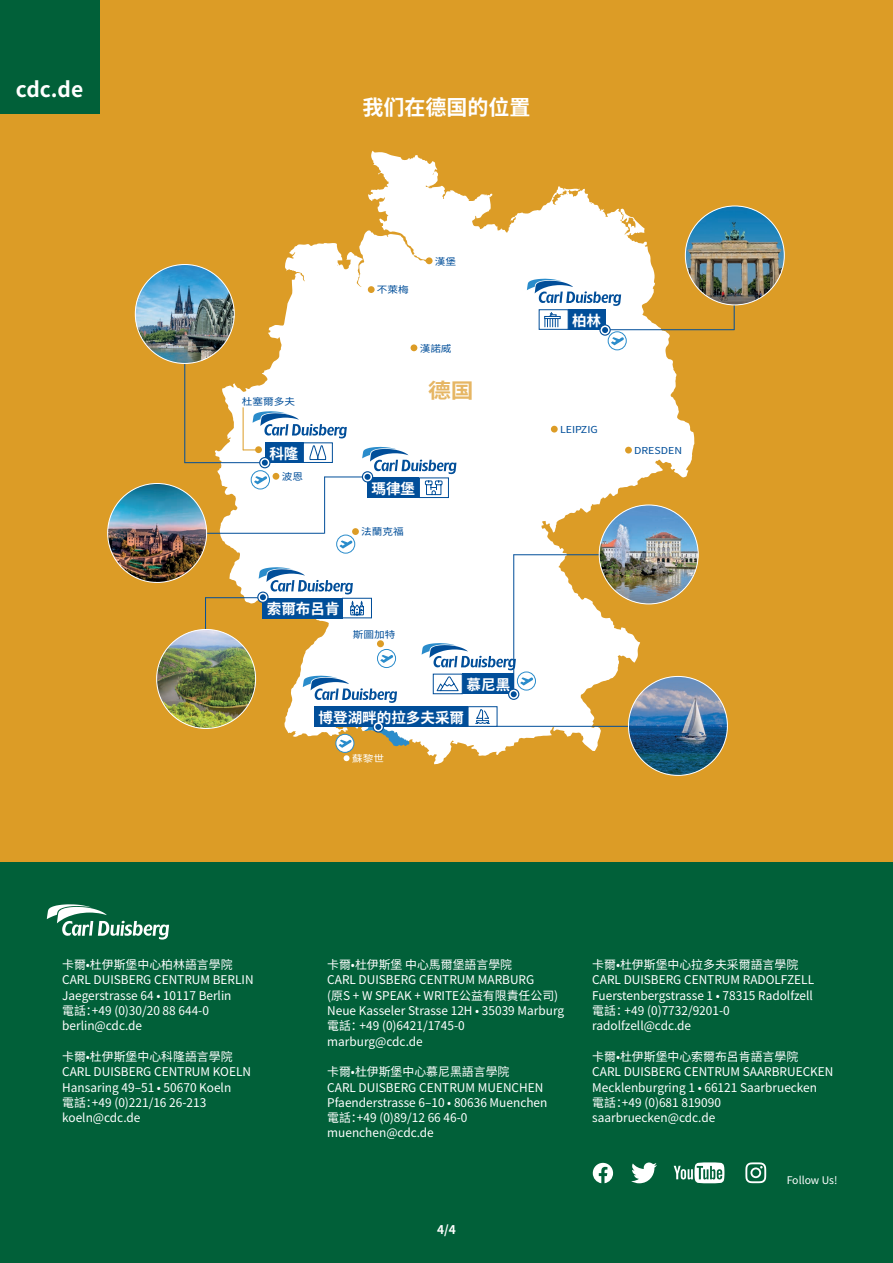
<style>
.page{position:relative;width:893px;height:1263px;background:#fff}
.page>*{position:absolute;margin:0;border:0;box-sizing:border-box;transform-origin:0 0}
.t1{font:700 21px "Source Han Sans CN";color:#fff}
.t2{font:700 20.55px "Source Han Sans CN";color:#e6b664;scale:1.11 1}
.t3{font:700 14.55px "Source Han Sans CN";color:#fff}
.t4{font:12px "Source Han Sans CN";color:#fff}
.t5{font:700 12px "Source Han Sans CN";color:#fff}
.t6{font:10.5px "Source Han Sans CN";color:#fff}
.t7{font:9.6px "Source Han Sans CN";color:#014e99;scale:1.11 1}
.t8{font:9.6px "Source Han Sans CN";color:#fff;scale:1.11 1}
</style>
<div class="page">
<div style="left:0;top:0;width:893px;height:1234px;background:#dc9c26"></div>
<svg style="left:214px;top:151px;width:480px;height:613px;fill:#fff"></svg>
<div style="left:267px;top:459px;width:8px;height:8px;border:1px solid #fff;border-radius:50%"></div>
<div style="left:268px;top:459px;width:8px;height:8px;border:1px solid #fff;border-radius:50%"></div>
<div style="left:273px;top:473px;width:6px;height:7px;background:#dc9c26;border-radius:50%"></div>
<hr style="left:243px;top:407px;width:1px;height:43px;background:#dc9c26">
<div style="left:377px;top:640px;width:7px;height:7px;background:#dc9c26;border-radius:50%"></div>
<svg style="left:337px;top:535px;width:18px;height:18px"></svg>
<div style="left:336px;top:535px;width:19px;height:18px;border:1px solid #2a8ccb;border-radius:50%"></div>
<svg style="left:339px;top:540px;width:13px;height:8px"></svg>
<svg style="left:377px;top:649px;width:19px;height:18px"></svg>
<div style="left:377px;top:649px;width:19px;height:19px;border:1px solid #2a8ccb;border-radius:50%"></div>
<svg style="left:380px;top:655px;width:13px;height:8px"></svg>
<svg style="left:251px;top:471px;width:18px;height:18px"></svg>
<div style="left:251px;top:470px;width:19px;height:19px;border:1px solid #2a8ccb;border-radius:50%"></div>
<svg style="left:254px;top:476px;width:13px;height:8px"></svg>
<svg style="left:608px;top:332px;width:18px;height:18px"></svg>
<div style="left:608px;top:331px;width:19px;height:19px;border:1px solid #2a8ccb;border-radius:50%"></div>
<div style="left:517px;top:672px;width:19px;height:18px;border:1px solid #2a8ccb;border-radius:50%"></div>
<div style="left:352px;top:528px;width:7px;height:7px;background:#dc9c26;border-radius:50%"></div>
<hr style="left:184px;top:362px;width:1px;height:101px;background:#014e99">
<img style="left:135px;top:264px;width:99px;height:99px;border-radius:49px">
<hr style="left:184px;top:462px;width:82px;height:1px;background:#014e99">
<div style="left:260px;top:458px;width:10px;height:10px;background:#2567a7;border-radius:50%"></div>
<div style="left:259px;top:457px;width:11px;height:11px;border:1px solid #014e99;border-radius:50%"></div>
<svg style="left:243px;top:411px;width:104px;height:55px;background:#b3c9de"></svg>
<div style="left:625px;top:447px;width:7px;height:6px;background:#dc9c26;border-radius:50%"></div>
<div style="left:551px;top:426px;width:7px;height:6px;background:#dc9c26;border-radius:50%"></div>
<div style="left:411px;top:344px;width:6px;height:7px;background:#dc9c26;border-radius:50%"></div>
<div style="left:368px;top:286px;width:7px;height:7px;background:#dc9c26;border-radius:50%"></div>
<div style="left:426px;top:257px;width:7px;height:7px;background:#dc9c26;border-radius:50%"></div>
<svg style="left:527px;top:279px;width:94px;height:27px;background:#bad0e4"></svg>
<div style="left:568px;top:309px;width:37px;height:21px;background:#014e99"></div>
<svg style="left:600px;top:325px;width:10px;height:10px"></svg>
<div style="left:599px;top:324px;width:12px;height:12px;border:1px solid #014e99;border-radius:50%"></div>
<svg style="left:602px;top:327px;width:22px;height:18px"></svg>
<div style="left:539px;top:309px;width:29px;height:21px;background:#fff;border:1px solid #014e99"></div>
<div style="left:544px;top:316px;width:17px;height:3px;border:1px solid #014e99"></div>
<svg style="left:544px;top:312px;width:14px;height:15px"></svg>
<svg style="left:344px;top:755px;width:6px;height:6px"></svg>
<svg style="left:336px;top:734px;width:18px;height:18px"></svg>
<div style="left:336px;top:734px;width:18px;height:19px;border:1px solid #2a8ccb;border-radius:50%"></div>
<svg style="left:339px;top:740px;width:12px;height:8px"></svg>
<hr style="left:734px;top:282px;width:1px;height:48px;background:#014e99">
<img style="left:685px;top:206px;width:99px;height:99px;border-radius:49px">
<hr style="left:610px;top:329px;width:124px;height:1px;background:#014e99">
<hr style="left:513px;top:554px;width:1px;height:141px;background:#014e99">
<hr style="left:513px;top:554px;width:101px;height:1px;background:#014e99">
<hr style="left:378px;top:726px;width:327px;height:1px;background:#014e99">
<img style="left:599px;top:505px;width:99px;height:99px;border-radius:49px">
<div style="left:508px;top:689px;width:11px;height:11px;border:1px solid #014e99;border-radius:50%"></div>
<svg style="left:422px;top:643px;width:111px;height:55px;background:#a8c3dd"></svg>
<svg style="left:303px;top:676px;width:94px;height:27px;background:#bad0e4"></svg>
<div style="left:314px;top:706px;width:154px;height:21px;background:#014e99"></div>
<svg style="left:364px;top:722px;width:45px;height:24px"></svg>
<div style="left:468px;top:706px;width:29px;height:21px;background:#fff;border:1px solid #014e99"></div>
<svg style="left:475px;top:709px;width:15px;height:15px"></svg>
<hr style="left:324px;top:477px;width:1px;height:57px;background:#014e99">
<hr style="left:324px;top:477px;width:43px;height:1px;background:#014e99">
<hr style="left:202px;top:533px;width:122px;height:1px;background:#014e99">
<div style="left:367px;top:477px;width:52px;height:21px;background:#014e99"></div>
<svg style="left:419px;top:495px;width:30px;height:3px"></svg>
<svg style="left:362px;top:447px;width:94px;height:48px"></svg>
<img style="left:108px;top:483px;width:99px;height:99px;border-radius:49px">
<img style="left:628px;top:676px;width:99px;height:99px;border-radius:49px">
<div style="left:263px;top:598px;width:80px;height:20px;background:#014e99"></div>
<div style="left:342px;top:598px;width:30px;height:20px;background:#fff;border:1px solid #014e99"></div>
<hr style="left:205px;top:597px;width:1px;height:50px;background:#014e99">
<hr style="left:205px;top:597px;width:58px;height:1px;background:#014e99">
<div style="left:257px;top:591px;width:12px;height:12px;border:1px solid #014e99;border-radius:50%"></div>
<img style="left:157px;top:629px;width:99px;height:99px;border-radius:49px">
<svg style="left:259px;top:567px;width:105px;height:49px"></svg>
<div style="left:0;top:862px;width:893px;height:401px;background:#016039"></div>
<svg style="left:631px;top:1162px;width:26px;height:21px"></svg>
<svg style="left:674px;top:1162px;width:50px;height:21px"></svg>
<svg style="left:745px;top:1162px;width:21px;height:21px"></svg>
<svg style="left:47px;top:904px;width:122px;height:35px"></svg>
<div style="left:0;top:0;width:99px;height:114px;background:#016039"></div>
<svg style="left:593px;top:1163px;width:20px;height:20px"></svg>
<p class="t1" style="left:16px;top:77px;width:69px">cdc.de</p>
<p class="t1" style="left:362px;top:96px;width:170px">我们在德国的位置</p>
<p class="t7" style="left:242px;top:396px;width:49px">杜塞爾多夫</p>
<p class="t7" style="left:377px;top:284px;width:30px">不萊梅</p>
<p class="t7" style="left:435px;top:256px;width:21px">漢堡</p>
<p class="t7" style="left:420px;top:343px;width:30px">漢諾威</p>
<p class="t2" style="left:428px;top:379px;width:43px">德国</p>
<p class="t3" style="left:572px;top:312px;width:31px">柏林</p>
<p class="t7" style="left:560px;top:424px;width:36px">LEIPZIG</p>
<p class="t3" style="left:269px;top:445px;width:31px">科隆</p>
<p class="t7" style="left:634px;top:445px;width:45px">DRESDEN</p>
<p class="t7" style="left:282px;top:471px;width:21px">波恩</p>
<p class="t3" style="left:371px;top:480px;width:45px">瑪律堡</p>
<p class="t7" style="left:361px;top:526px;width:40px">法蘭克福</p>
<p class="t3" style="left:267px;top:600px;width:74px">索爾布呂肯</p>
<p class="t7" style="left:353px;top:629px;width:40px">斯圖加特</p>
<p class="t3" style="left:467px;top:677px;width:45px">慕尼黑</p>
<p class="t3" style="left:319px;top:709px;width:147px">博登湖畔的拉多夫采爾</p>
<p class="t8" style="left:352px;top:753px;width:30px">蘇黎世</p>
<p class="t4" style="left:62px;top:958px;width:172px">卡爾•杜伊斯堡中心柏林語言學院</p>
<p class="t4" style="left:62px;top:973px;width:193px">CARL DUISBERG CENTRUM BERLIN</p>
<p class="t4" style="left:62px;top:988px;width:171px">Jaegerstrasse 64 • 10117 Berlin</p>
<p class="t4" style="left:62px;top:1004px;width:148px">電話：+49 (0)30/20 88 644-0</p>
<p class="t4" style="left:62px;top:1019px;width:81px">berlin@cdc.de</p>
<p class="t4" style="left:62px;top:1050px;width:172px">卡爾•杜伊斯堡中心科隆語言學院</p>
<p class="t4" style="left:62px;top:1065px;width:190px">CARL DUISBERG CENTRUM KOELN</p>
<p class="t4" style="left:62px;top:1080px;width:171px">Hansaring 49–51 • 50670 Koeln</p>
<p class="t4" style="left:62px;top:1096px;width:146px">電話：+49 (0)221/16 26-213</p>
<p class="t4" style="left:62px;top:1111px;width:80px">koeln@cdc.de</p>
<p class="t4" style="left:327px;top:958px;width:186px">卡爾•杜伊斯堡中心馬爾堡語言學院</p>
<p class="t4" style="left:327px;top:973px;width:209px">CARL DUISBERG CENTRUM MARBURG</p>
<p class="t4" style="left:327px;top:988px;width:232px">(原S + W SPEAK + WRITE公益有限責任公司)</p>
<p class="t4" style="left:327px;top:1004px;width:239px">Neue Kasseler Strasse 12H • 35039 Marburg</p>
<p class="t4" style="left:327px;top:1019px;width:139px">電話：+49 (0)6421/1745-0</p>
<p class="t4" style="left:327px;top:1034px;width:97px">marburg@cdc.de</p>
<p class="t4" style="left:327px;top:1065px;width:184px">卡爾•杜伊斯堡中心慕尼黑語言學院</p>
<p class="t4" style="left:327px;top:1080px;width:218px">CARL DUISBERG CENTRUM MUENCHEN</p>
<p class="t4" style="left:327px;top:1096px;width:222px">Pfaenderstrasse 6–10 • 80636 Muenchen</p>
<p class="t4" style="left:327px;top:1111px;width:142px">電話：+49 (0)89/12 66 46-0</p>
<p class="t4" style="left:327px;top:1126px;width:108px">muenchen@cdc.de</p>
<p class="t5" style="left:437px;top:1223px;width:20px">4/4</p>
<p class="t4" style="left:592px;top:958px;width:207px">卡爾•杜伊斯堡中心拉多夫采爾語言學院</p>
<p class="t4" style="left:592px;top:973px;width:223px">CARL DUISBERG CENTRUM RADOLFZELL</p>
<p class="t4" style="left:592px;top:988px;width:222px">Fuerstenbergstrasse 1 • 78315 Radolfzell</p>
<p class="t4" style="left:592px;top:1004px;width:139px">電話：+49 (0)7732/9201-0</p>
<p class="t4" style="left:592px;top:1019px;width:100px">radolfzell@cdc.de</p>
<p class="t4" style="left:592px;top:1050px;width:207px">卡爾•杜伊斯堡中心索爾布呂肯語言學院</p>
<p class="t4" style="left:592px;top:1065px;width:243px">CARL DUISBERG CENTRUM SAARBRUECKEN</p>
<p class="t4" style="left:592px;top:1080px;width:226px">Mecklenburgring 1 • 66121 Saarbruecken</p>
<p class="t4" style="left:592px;top:1096px;width:130px">電話：+49 (0)681 819090</p>
<p class="t4" style="left:592px;top:1111px;width:125px">saarbruecken@cdc.de</p>
<p class="t6" style="left:787px;top:1174px;width:52px">Follow Us!</p>
</div>
